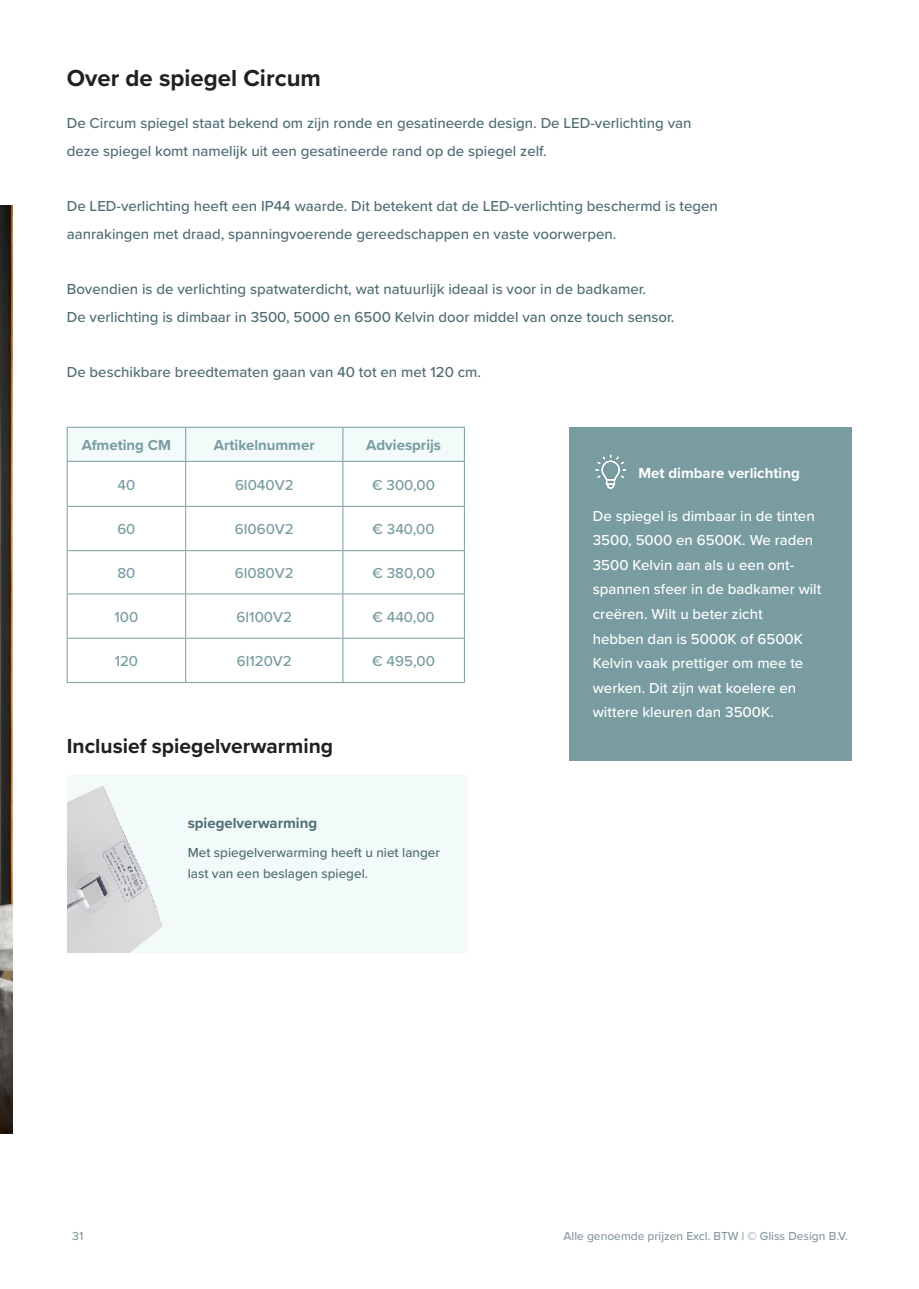
<style>
.page{position:relative;width:919px;height:1289px;background:#fff}
.page>*{position:absolute;margin:0;border:0;box-sizing:border-box;transform-origin:0 0}
.Gliss_projectset_titels{font:700 24px "Proxima Nova";color:#231f20}
.Gliss_projectset_titels-2{font:700 21px "Proxima Nova";color:#231f20}
.Gliss_Paragraaf_Tekst{font:500 15px/27.6px "Proxima Nova";color:#4f6d73}
.t1{font:500 15px/24.6px "Proxima Nova";color:#fff}
.Basis_tekst{font:500 15px "Proxima Nova";color:#789ca0}
.Kopje{font:700 15px "Proxima Nova";color:#789ca0}
.t2{font:700 15px "Proxima Nova";color:#fff}
.Gliss_Uitgelicht_Paragraaf_Tekst{font:700 15px "Proxima Nova";color:#4f6d73}
.Gliss_Uitgelicht_Paragraaf_Tekst-2{font:500 13.5px/21.9px "Proxima Nova";color:#4f6d73}
.t3{font:500 12px "Proxima Nova";color:#4f6d73}
</style>
<div class="page">
<img style="left:0;top:206px;width:13px;height:927px">
<div style="left:67px;top:427px;width:119px;height:34px;background:#f2fafa"></div>
<div style="left:186px;top:428px;width:278px;height:33px;background:#f2fafa"></div>
<hr style="left:67px;top:427px;width:119px;height:1px;background:#789ca0">
<hr style="left:67px;top:427px;width:1px;height:34px;background:#789ca0">
<hr style="left:186px;top:427px;width:157px;height:1px;background:#789ca0">
<hr style="left:185px;top:427px;width:1px;height:34px;background:#789ca0">
<hr style="left:343px;top:427px;width:121px;height:1px;background:#789ca0">
<hr style="left:342px;top:427px;width:1px;height:34px;background:#789ca0">
<hr style="left:464px;top:427px;width:1px;height:34px;background:#789ca0">
<hr style="left:67px;top:461px;width:119px;height:1px;background:#789ca0">
<hr style="left:67px;top:461px;width:1px;height:45px;background:#789ca0">
<hr style="left:186px;top:461px;width:157px;height:1px;background:#789ca0">
<hr style="left:185px;top:461px;width:1px;height:45px;background:#789ca0">
<hr style="left:343px;top:461px;width:121px;height:1px;background:#789ca0">
<hr style="left:342px;top:461px;width:1px;height:45px;background:#789ca0">
<hr style="left:464px;top:461px;width:1px;height:45px;background:#789ca0">
<hr style="left:67px;top:506px;width:119px;height:1px;background:#789ca0">
<hr style="left:67px;top:506px;width:1px;height:44px;background:#789ca0">
<hr style="left:186px;top:506px;width:157px;height:1px;background:#789ca0">
<hr style="left:185px;top:506px;width:1px;height:44px;background:#789ca0">
<hr style="left:343px;top:506px;width:121px;height:1px;background:#789ca0">
<hr style="left:342px;top:506px;width:1px;height:44px;background:#789ca0">
<hr style="left:464px;top:506px;width:1px;height:44px;background:#789ca0">
<hr style="left:67px;top:550px;width:119px;height:1px;background:#789ca0">
<hr style="left:67px;top:551px;width:1px;height:42px;background:#789ca0">
<hr style="left:186px;top:550px;width:157px;height:1px;background:#789ca0">
<hr style="left:185px;top:551px;width:1px;height:42px;background:#789ca0">
<hr style="left:343px;top:550px;width:121px;height:1px;background:#789ca0">
<hr style="left:342px;top:551px;width:1px;height:42px;background:#789ca0">
<hr style="left:464px;top:551px;width:1px;height:42px;background:#789ca0">
<hr style="left:67px;top:593px;width:119px;height:1px;background:#789ca0">
<hr style="left:67px;top:594px;width:1px;height:44px;background:#789ca0">
<hr style="left:186px;top:593px;width:157px;height:1px;background:#789ca0">
<hr style="left:185px;top:594px;width:1px;height:44px;background:#789ca0">
<hr style="left:343px;top:593px;width:121px;height:1px;background:#789ca0">
<hr style="left:342px;top:594px;width:1px;height:44px;background:#789ca0">
<hr style="left:464px;top:594px;width:1px;height:44px;background:#789ca0">
<hr style="left:67px;top:638px;width:119px;height:1px;background:#789ca0">
<hr style="left:67px;top:638px;width:1px;height:44px;background:#789ca0">
<hr style="left:186px;top:638px;width:157px;height:1px;background:#789ca0">
<hr style="left:185px;top:638px;width:1px;height:44px;background:#789ca0">
<hr style="left:343px;top:638px;width:121px;height:1px;background:#789ca0">
<hr style="left:342px;top:638px;width:1px;height:44px;background:#789ca0">
<hr style="left:464px;top:638px;width:1px;height:44px;background:#789ca0">
<hr style="left:67px;top:682px;width:119px;height:1px;background:#789ca0">
<hr style="left:186px;top:682px;width:157px;height:1px;background:#789ca0">
<hr style="left:343px;top:682px;width:121px;height:1px;background:#789ca0">
<div style="left:569px;top:427px;width:283px;height:334px;background:#789ca0"></div>
<img style="left:595px;top:454px;width:30px;height:34px">
<div style="left:67px;top:774px;width:400px;height:178px;background:#f2fafa"></div>
<img style="left:68px;top:786px;width:94px;height:166px">
<p class="Gliss_projectset_titels" style="left:67px;top:60px;width:256px">Over de spiegel Circum</p>
<p class="Gliss_Paragraaf_Tekst" style="left:67px;top:109px;width:626px">De Circum spiegel staat bekend om zijn ronde en gesatineerde design. De LED-verlichting van deze spiegel komt namelijk uit een gesatineerde rand op de spiegel zelf.</p>
<p class="Gliss_Paragraaf_Tekst" style="left:67px;top:192px;width:652px">De LED-verlichting heeft een IP44 waarde. Dit betekent dat de LED-verlichting beschermd is tegen aanrakingen met draad, spanningvoerende gereedschappen en vaste voorwerpen.</p>
<p class="Gliss_Paragraaf_Tekst" style="left:67px;top:275px;width:581px">Bovendien is de verlichting spatwaterdicht, wat natuurlijk ideaal is voor in de badkamer.</p>
<p class="Gliss_Paragraaf_Tekst" style="left:67px;top:302px;width:609px">De verlichting is dimbaar in 3500, 5000 en 6500 Kelvin door middel van onze touch sensor.</p>
<p class="Gliss_Paragraaf_Tekst" style="left:67px;top:357px;width:416px">De beschikbare breedtematen gaan van 40 tot en met 120 cm.</p>
<p class="Kopje" style="left:82px;top:434px;width:91px">Afmeting CM</p>
<p class="Kopje" style="left:214px;top:434px;width:102px">Artikelnummer</p>
<p class="Kopje" style="left:366px;top:434px;width:76px">Adviesprijs</p>
<p class="Basis_tekst" style="left:117px;top:473px;width:19px">40</p>
<p class="Basis_tekst" style="left:235px;top:473px;width:60px">6I040V2</p>
<p class="Basis_tekst" style="left:372px;top:473px;width:64px">€ 300,00</p>
<p class="Basis_tekst" style="left:117px;top:518px;width:20px">60</p>
<p class="Basis_tekst" style="left:235px;top:518px;width:60px">6I060V2</p>
<p class="Basis_tekst" style="left:372px;top:518px;width:64px">€ 340,00</p>
<p class="Basis_tekst" style="left:117px;top:562px;width:20px">80</p>
<p class="Basis_tekst" style="left:235px;top:562px;width:60px">6I080V2</p>
<p class="Basis_tekst" style="left:372px;top:562px;width:64px">€ 380,00</p>
<p class="Basis_tekst" style="left:114px;top:606px;width:25px">100</p>
<p class="Basis_tekst" style="left:236px;top:606px;width:57px">6I100V2</p>
<p class="Basis_tekst" style="left:372px;top:606px;width:64px">€ 440,00</p>
<p class="Basis_tekst" style="left:115px;top:650px;width:25px">120</p>
<p class="Basis_tekst" style="left:237px;top:650px;width:56px">6I120V2</p>
<p class="Basis_tekst" style="left:372px;top:650px;width:64px">€ 495,00</p>
<p class="Gliss_projectset_titels-2" style="left:67px;top:730px;width:268px">Inclusief spiegelverwarming</p>
<p class="Gliss_Uitgelicht_Paragraaf_Tekst" style="left:188px;top:811px;width:131px">spiegelverwarming</p>
<p class="Gliss_Uitgelicht_Paragraaf_Tekst-2" style="left:188px;top:840px;width:254px">Met spiegelverwarming heeft u niet langer last van een beslagen spiegel.</p>
<p class="t2" style="left:638px;top:462px;width:163px">Met dimbare verlichting</p>
<p class="t1" style="left:592px;top:502px;width:230px">De spiegel is dimbaar in de tinten<br>3500, 5000 en 6500K. We raden<br>3500 Kelvin aan als u een ont&shy;spannen sfeer in de badkamer wilt creëren. Wilt u beter zicht</p>
<p class="t1" style="left:592px;top:625px;width:212px">hebben dan is 5000K of 6500K<br>Kelvin vaak prettiger om mee te werken. Dit zijn wat koelere en wittere kleuren dan 3500K.</p>
<p class="t3" style="left:72px;top:1226px;width:13px">31</p>
<p class="t3" style="left:563px;top:1226px;width:286px">Alle genoemde prijzen Excl. BTW | © Gliss Design B.V.</p>
</div>
